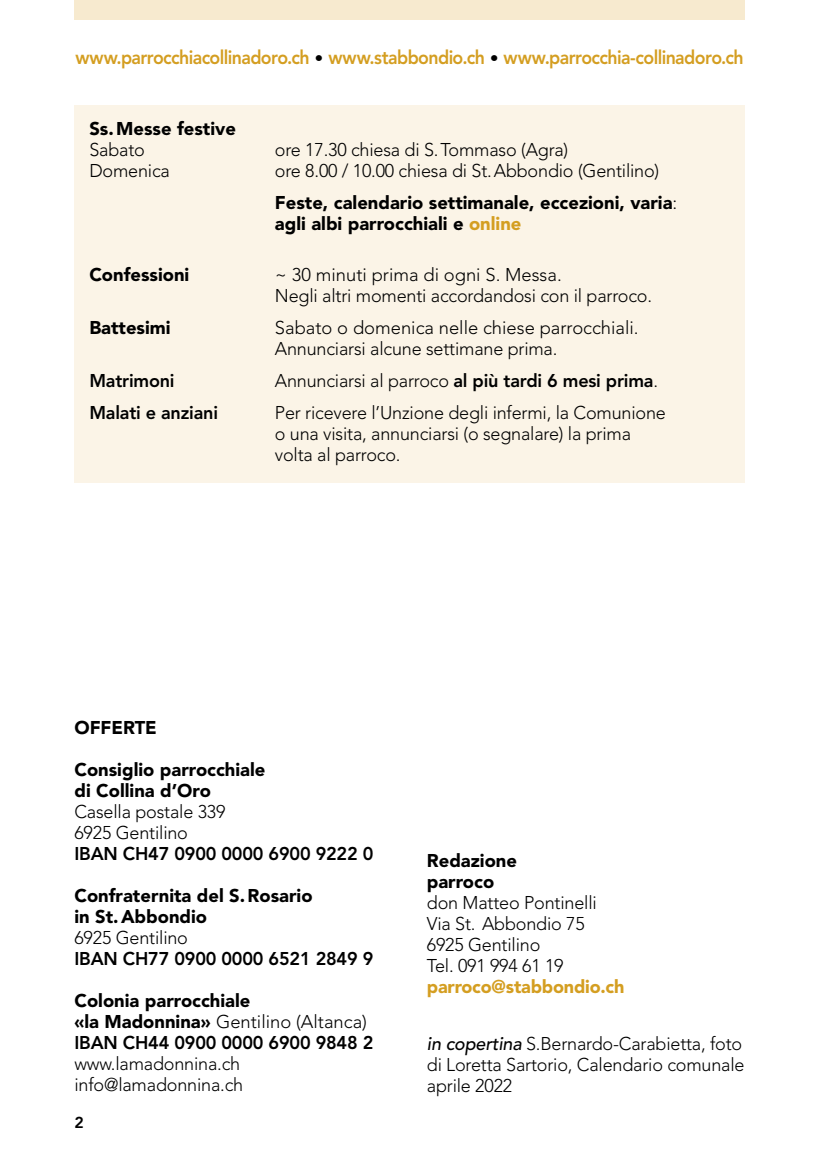
<style>
.page{position:relative;width:819px;height:1166px;background:#fff}
.page>*{position:absolute;margin:0;border:0;box-sizing:border-box;transform-origin:0 0}
.t1{font:800 19.25px "Avenir";letter-spacing:-.035em;color:#d49e21;scale:.92 1}
.t2{font:300 18.38px/21px "Avenir";letter-spacing:-.01em;color:#000}
.t3{font:900 18.38px/21px "Avenir";color:#000}
.t4{font:800 18.38px "Avenir";letter-spacing:-.01em;color:#000}
.t5{font:900 18.38px "Avenir";letter-spacing:-.01em;color:#d49e21}
.t6{font:800 15.75px "Avenir";color:#000}
.s1{font-family:"Garamond";font-weight:300;color:#000}
.s2{font-weight:900}
.s3{color:#d49e21}
.s4{font-weight:800}
.s5{font-weight:300}
.s6{font-weight:500;font-style:italic}
</style>
<div class="page">
<div style="left:74px;top:0;width:670px;height:20px;background:#f7eacf"></div>
<div style="left:74px;top:105px;width:670px;height:377px;background:#fbf4e7"></div>
<p class="t1" style="left:75px;top:46px;width:728px">www.parrocchiacollinadoro.ch <span class="s1">•</span> www.stabbondio.ch <span class="s1">•</span> www.parrocchia-collinadoro.ch</p>
<p class="t3" style="left:89px;top:118px;width:148px">Ss.Messe festive</p>
<p class="t2" style="left:89px;top:139px;width:57px">Sabato</p>
<p class="t2" style="left:275px;top:139px;width:295px">ore 17.30 chiesa di S.Tommaso (Agra)</p>
<p class="t2" style="left:89px;top:160px;width:82px">Domenica</p>
<p class="t2" style="left:275px;top:155px;width:404px;line-height:31.8px">ore 8.00 / 10.00 chiesa di St.Abbondio (Gentilino)<br><span class="s2">Feste, calendario settimanale, eccezioni, varia</span>:</p>
<p class="t3" style="left:275px;top:213px;width:248px">agli albi parrocchiali e <span class="s3">online</span></p>
<p class="t3" style="left:89px;top:264px;width:102px">Confessioni</p>
<p class="t2" style="left:275px;top:264px;width:378px">~ 30 minuti prima di ogni S. Messa.<br>Negli altri momenti accordandosi con il parroco.</p>
<p class="t3" style="left:89px;top:317px;width:83px">Battesimi</p>
<p class="t2" style="left:275px;top:317px;width:365px">Sabato o domenica nelle chiese parrocchiali.<br>Annunciarsi alcune settimane prima.</p>
<p class="t4" style="left:89px;top:370px;width:87px">Matrimoni</p>
<p class="t2" style="left:275px;top:370px;width:384px">Annunciarsi al parroco <span class="s4">al più tardi 6 mesi prima</span>.</p>
<p class="t4" style="left:89px;top:401px;width:130px">Malati e anziani</p>
<p class="t2" style="left:275px;top:402px;width:392px">Per ricevere l’Unzione degli infermi, la Comunione o una visita, annunciarsi (o segnalare) la prima volta al parroco.</p>
<p class="t3" style="left:74px;top:717px;width:84px">OFFERTE</p>
<p class="t3" style="left:74px;top:759px;width:192px">Consiglio parrocchiale di Collina d’Oro</p>
<p class="t2" style="left:74px;top:801px;width:152px">Casella postale 339<br>6925 Gentilino</p>
<p class="t4" style="left:74px;top:843px;width:300px">IBAN CH47 0900 0000 6900 9222 0</p>
<p class="t3" style="left:74px;top:885px;width:240px">Confraternita del S.Rosario in St.Abbondio</p>
<p class="t2" style="left:74px;top:927px;width:115px">6925 Gentilino</p>
<p class="t4" style="left:74px;top:948px;width:300px">IBAN CH77 0900 0000 6521 2849 9</p>
<p class="t3" style="left:74px;top:990px;width:300px">Colonia parrocchiale<br>«la Madonnina» <span class="s5">Gentilino (Altanca)<br></span><span class="s4">IBAN CH44 0900 0000 6900 9848 2</span></p>
<p class="t2" style="left:74px;top:1053px;width:170px">www.lamadonnina.ch info@lamadonnina.ch</p>
<p class="t6" style="left:74px;top:1113px;width:11px">2</p>
<p class="t3" style="left:427px;top:849px;width:92px">Redazione parroco</p>
<p class="t2" style="left:427px;top:892px;width:171px">don Matteo Pontinelli<br>Via St. Abbondio 75<br>6925 Gentilino<br>Tel. 091 994 61 19</p>
<p class="t5" style="left:427px;top:975px;width:199px">parroco@stabbondio.ch</p>
<p class="t2" style="left:427px;top:1033px;width:319px;text-align:justify"><span class="s6">in copertina</span> S.Bernardo-Carabietta, foto di Loretta Sartorio, Calendario comunale aprile 2022</p>
</div>
